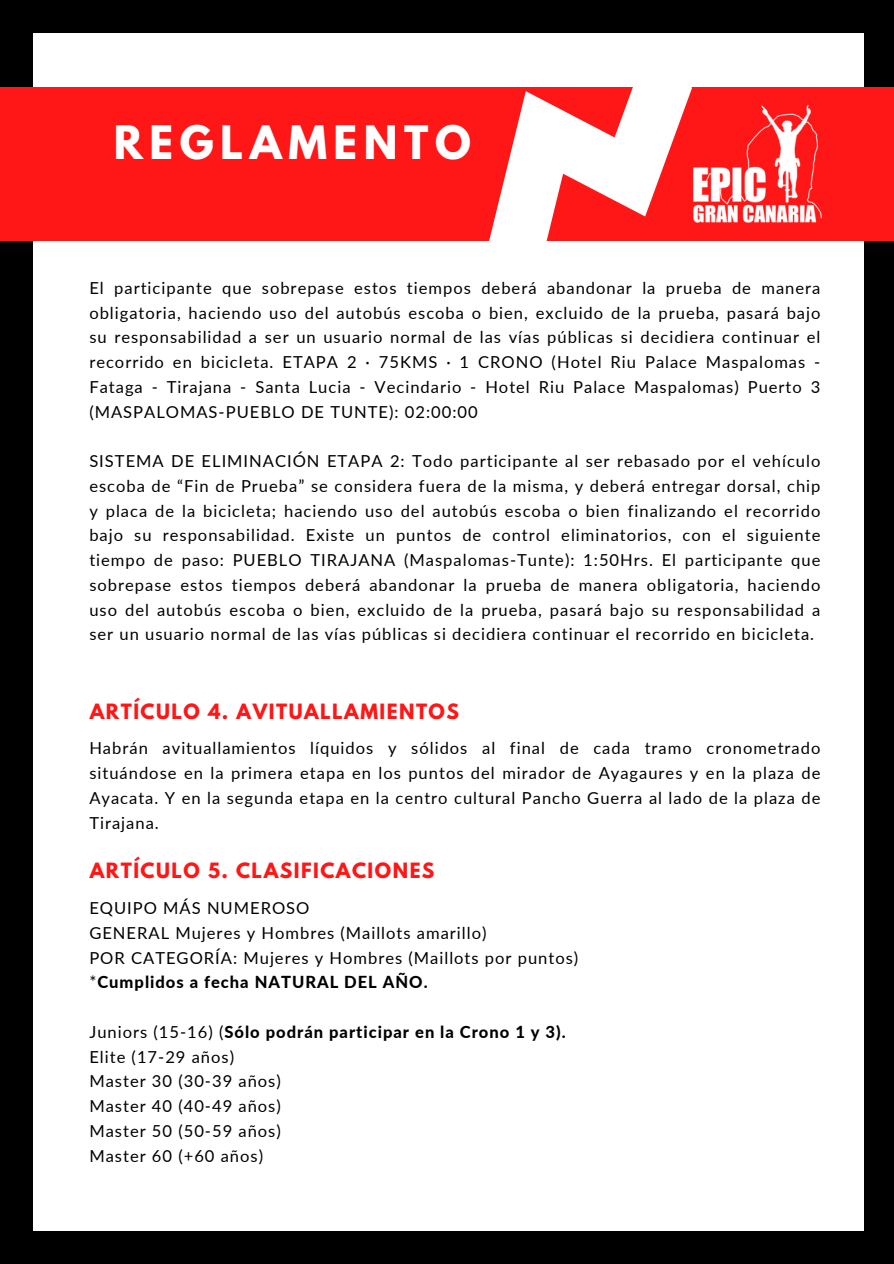
<style>
.page{position:relative;width:894px;height:1264px;background:#fff}
.page>*{position:absolute;margin:0;border:0;box-sizing:border-box;transform-origin:0 0}
.t1{font:700 40.8px "League Spartan";letter-spacing:.16em;color:#fff}
.t2{font:700 18.6px "League Spartan";letter-spacing:.08em;color:#ff1616}
.t3{font:16.5px/24.8px "Lato";letter-spacing:.06em;color:#000;text-align:justify}
.t4{font:800 16.5px "Lato";letter-spacing:.06em;color:#000}
.s1{font-weight:400}
</style>
<div class="page">
<div style="left:0;top:0;width:893px;height:1263px;background:#000"></div>
<div style="left:34px;top:33px;width:829px;height:1197px;background:#fff"></div>
<div style="left:0;top:87px;width:893px;height:153px;background:#ff1616"></div>
<img style="left:693px;top:105px;width:128px;height:117px">
<svg style="left:487px;top:87px;width:205px;height:154px"></svg>
<h2 class="t1" style="left:114px;top:122px;width:358px">REGLAMENTO</h2>
<p class="t3" style="left:89px;top:275px;width:732px">El participante que sobrepase estos tiempos deberá abandonar la prueba de manera obligatoria, haciendo uso del autobús escoba o bien, excluido de la prueba, pasará bajo su responsabilidad a ser un usuario normal de las vías públicas si decidiera continuar el recorrido en bicicleta. ETAPA 2 · 75KMS · 1 CRONO (Hotel Riu Palace Maspalomas - Fataga - Tirajana - Santa Lucia - Vecindario - Hotel Riu Palace Maspalomas) Puerto 3 (MASPALOMAS-PUEBLO DE TUNTE): 02:00:00</p>
<h2 class="t3" style="left:89px;top:448px;width:732px">SISTEMA DE ELIMINACIÓN ETAPA 2: Todo participante al ser rebasado por el vehículo escoba de “Fin de Prueba” se considera fuera de la misma, y deberá entregar dorsal, chip y placa de la bicicleta; haciendo uso del autobús escoba o bien finalizando el recorrido bajo su responsabilidad. Existe un puntos de control eliminatorios, con el siguiente tiempo de paso: PUEBLO TIRAJANA (Maspalomas-Tunte): 1:50Hrs. El participante que sobrepase estos tiempos deberá abandonar la prueba de manera obligatoria, haciendo uso del autobús escoba o bien, excluido de la prueba, pasará bajo su responsabilidad a ser un usuario normal de las vías públicas si decidiera continuar el recorrido en bicicleta.</h2>
<p class="t2" style="left:90px;top:702px;width:371px">ARTÍCULO 4. AVITUALLAMIENTOS</p>
<p class="t3" style="left:89px;top:735px;width:732px">Habrán avituallamientos líquidos y sólidos al final de cada tramo cronometrado situándose en la primera etapa en los puntos del mirador de Ayagaures y en la plaza de Ayacata. Y en la segunda etapa en la centro cultural Pancho Guerra al lado de la plaza de Tirajana.</p>
<p class="t2" style="left:90px;top:861px;width:346px">ARTÍCULO 5. CLASIFICACIONES</p>
<p class="t3" style="left:89px;top:895px;width:221px">EQUIPO MÁS NUMEROSO</p>
<p class="t3" style="left:89px;top:920px;width:398px">GENERAL Mujeres y Hombres (Maillots amarillo)</p>
<p class="t3" style="left:89px;top:944px;width:490px">POR CATEGORÍA: Mujeres y Hombres (Maillots por puntos)</p>
<p class="t4" style="left:89px;top:972px;width:339px"><span class="s1">*</span>Cumplidos a fecha NATURAL DEL AÑO.</p>
<p class="t4" style="left:89px;top:1021px;width:477px"><span class="s1">Juniors (15-16) (</span>Sólo podrán participar en la Crono 1 y 3).</p>
<p class="t3" style="left:89px;top:1043px;width:146px">Elite (17-29 años)</p>
<p class="t3" style="left:89px;top:1068px;width:193px">Master 30 (30-39 años)</p>
<p class="t3" style="left:89px;top:1093px;width:193px">Master 40 (40-49 años)</p>
<p class="t3" style="left:89px;top:1118px;width:193px">Master 50 (50-59 años)</p>
<p class="t3" style="left:89px;top:1142px;width:175px">Master 60 (+60 años)</p>
</div>
